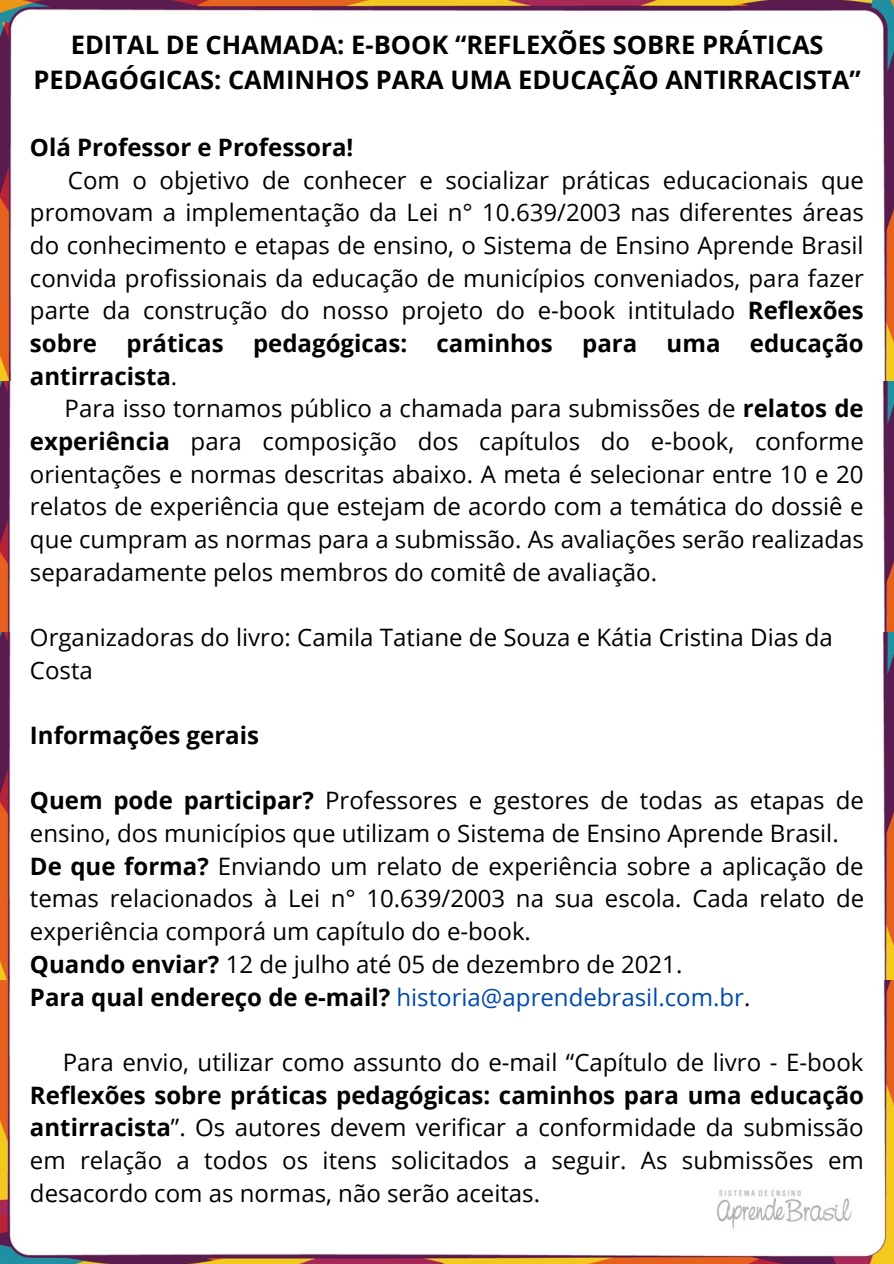
<style>
.page{position:relative;width:894px;height:1264px;background:#fff}
.page>*{position:absolute;margin:0;border:0;box-sizing:border-box;transform-origin:0 0}
.t1{font:700 25.5px/35px "Open Sans";color:#000;text-align:center}
.t2{font:24px/32.7px "Open Sans";color:#000;text-align:justify}
.t3{font:24px "Open Sans";color:#004aad}
.t4{font:700 24px "Open Sans";color:#000}
.s1{font-weight:700}
.s2{font-weight:700;color:#000}
.s3{color:#000}
</style>
<div class="page">
<img style="left:0;top:979px;width:893px;height:284px">
<img style="left:0;top:0;width:893px;height:382px">
<img style="left:0;top:382px;width:893px;height:250px">
<img style="left:0;top:632px;width:893px;height:347px">
<p class="t1" style="left:34px;top:26px;width:828px">EDITAL DE CHAMADA: E-BOOK “REFLEXÕES SOBRE PRÁTICAS<br>PEDAGÓGICAS: CAMINHOS PARA UMA EDUCAÇÃO ANTIRRACISTA”</p>
<p class="t4" style="left:30px;top:130px;width:325px">Olá Professor e Professora!</p>
<p class="t2" style="left:30px;top:163px;width:835px;text-indent:38px">Com o objetivo de conhecer e socializar práticas educacionais que promovam a implementação da Lei n° 10.639/2003 nas diferentes áreas do conhecimento e etapas de ensino, o Sistema de Ensino Aprende Brasil convida profissionais da educação de municípios conveniados, para fazer parte da construção do nosso projeto do e-book intitulado <span class="s1">Reflexões sobre práticas pedagógicas: caminhos para uma educação antirracista</span>.</p>
<p class="t2" style="left:30px;top:392px;width:835px;text-indent:35px">Para isso tornamos público a chamada para submissões de <span class="s1">relatos de experiência</span> para composição dos capítulos do e-book, conforme orientações e normas descritas abaixo. A meta é selecionar entre 10 e 20 relatos de experiência que estejam de acordo com a temática do dossiê e que cumpram as normas para a submissão. As avaliações serão realizadas separadamente pelos membros do comitê de avaliação.</p>
<p class="t2" style="left:30px;top:620px;width:804px">Organizadoras do livro: Camila Tatiane de Souza e Kátia Cristina Dias da<br>Costa</p>
<p class="t4" style="left:30px;top:718px;width:230px">Informações gerais</p>
<p class="t2" style="left:30px;top:783px;width:835px"><span class="s1">Quem pode participar?</span> Professores e gestores de todas as etapas de ensino, dos municípios que utilizam o Sistema de Ensino Aprende Brasil.</p>
<p class="t2" style="left:30px;top:849px;width:835px"><span class="s1">De que forma?</span> Enviando um relato de experiência sobre a aplicação de temas relacionados à Lei n° 10.639/2003 na sua escola. Cada relato de experiência comporá um capítulo do e-book.</p>
<p class="t2" style="left:30px;top:947px;width:653px"><span class="s1">Quando enviar?</span> 12 de julho até 05 de dezembro de 2021.</p>
<p class="t3" style="left:30px;top:979px;width:721px"><span class="s2">Para qual endereço de e-mail?</span> historia@aprendebrasil.com.br<span class="s3">.</span></p>
<p class="t2" style="left:30px;top:1045px;width:835px;text-indent:33px">Para envio, utilizar como assunto do e-mail “Capítulo de livro - E-book <span class="s1">Reflexões sobre práticas pedagógicas: caminhos para uma educação antirracista</span>”. Os autores devem verificar a conformidade da submissão em relação a todos os itens solicitados a seguir. As submissões em desacordo com as normas, não serão aceitas.</p>
</div>
